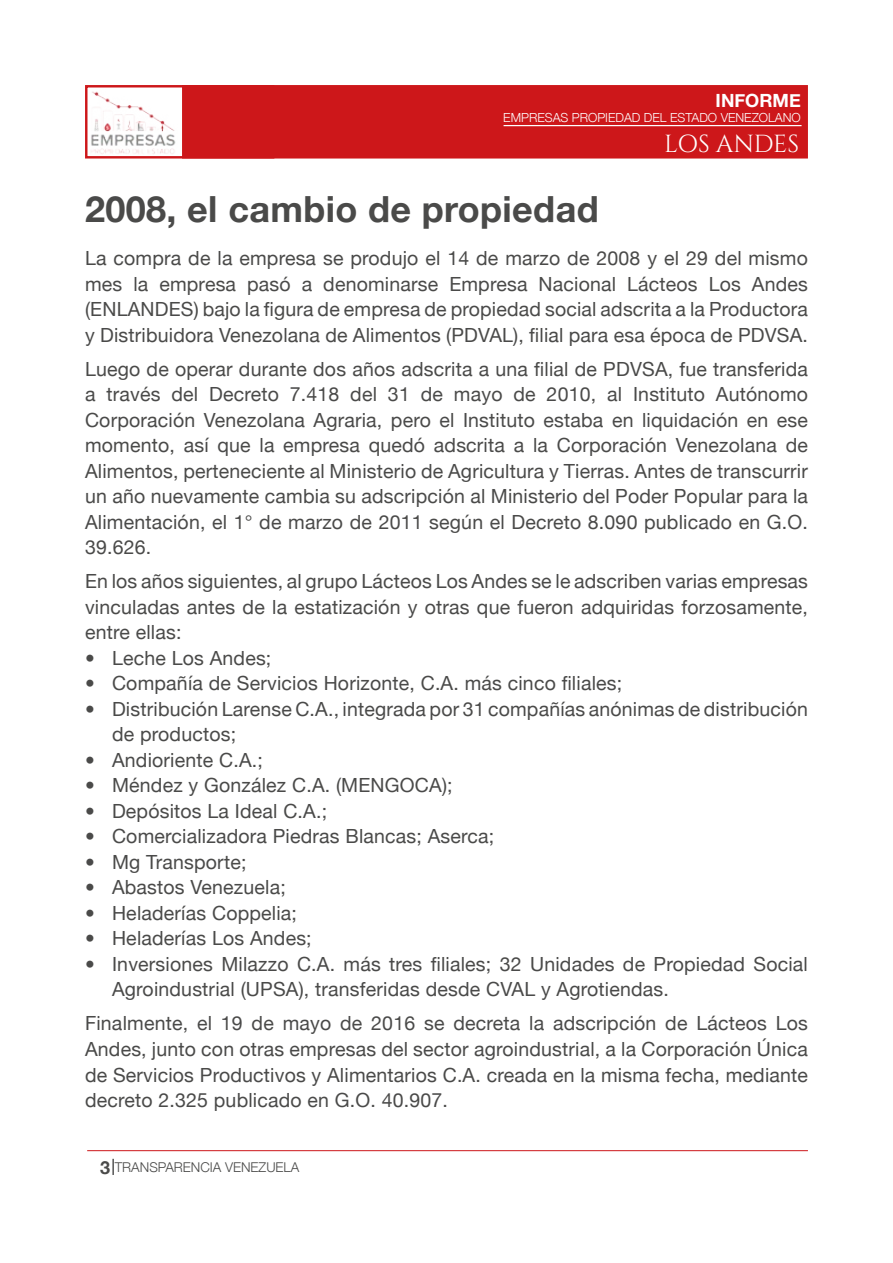
<style>
.page{position:relative;width:893px;height:1263px;background:#fff}
.page>*{position:absolute;margin:0;border:0;box-sizing:border-box;transform-origin:0 0}
.t1{font:700 36px "Helvetica Neue";letter-spacing:.01em;color:#4a4a49}
.t2{font:24.6px "Cinzel";letter-spacing:-.005em;color:#fff}
.t3{font:19.5px/25.5px "Helvetica Neue";letter-spacing:.01em;color:#4a4a49;text-align:justify}
.t4{font:700 18.15px "Helvetica Neue";color:#fff}
.t5{font:300 13.5px "Helvetica Neue";color:#4a4a49}
.t6{font:300 12.45px "Helvetica Neue";color:#fff}
.s1{font-weight:700;font-size:18px}
</style>
<div class="page">
<hr style="left:87px;top:1150px;width:721px;height:1px;background:#cd171a">
<svg style="left:113px;top:1159px;width:1px;height:16px"></svg>
<div style="left:85px;top:85px;width:189px;height:74px;border:2px solid #cd171a"></div>
<div style="left:182px;top:85px;width:626px;height:74px;background:#cd171a;border:2px solid #cd171a"></div>
<img style="left:91px;top:91px;width:85px;height:63px">
<hr style="left:504px;top:125px;width:297px;height:1px;background:#fff">
<p class="t4" style="left:716px;top:90px;width:87px">INFORME</p>
<p class="t6" style="left:503px;top:110px;width:299px">EMPRESAS PROPIEDAD DEL ESTADO VENEZOLANO</p>
<p class="t2" style="left:664px;top:129px;width:137px">LOS ANDES</p>
<h1 class="t1" style="left:85px;top:187px;width:515px">2008, el cambio de propiedad</h1>
<p class="t3" style="left:85px;top:245px;width:724px">La compra de la empresa se produjo el 14 de marzo de 2008 y el 29 del mismo mes la empresa pasó a denominarse Empresa Nacional Lácteos Los Andes (ENLANDES) bajo la figura de empresa de propiedad social adscrita a la Productora y Distribuidora Venezolana de Alimentos (PDVAL), filial para esa época de PDVSA.</p>
<p class="t3" style="left:85px;top:356px;width:724px">Luego de operar durante dos años adscrita a una filial de PDVSA, fue transferida a través del Decreto 7.418 del 31 de mayo de 2010, al Instituto Autónomo Corporación Venezolana Agraria, pero el Instituto estaba en liquidación en ese momento, así que la empresa quedó adscrita a la Corporación Venezolana de Alimentos, perteneciente al Ministerio de Agricultura y Tierras. Antes de transcurrir un año nuevamente cambia su adscripción al Ministerio del Poder Popular para la Alimentación, el 1° de marzo de 2011 según el Decreto 8.090 publicado en G.O.<br>39.626.</p>
<p class="t3" style="left:85px;top:568px;width:724px">En los años siguientes, al grupo Lácteos Los Andes se le adscriben varias empresas vinculadas antes de la estatización y otras que fueron adquiridas forzosamente, entre ellas:</p>
<p class="t3" style="left:85px;top:645px;width:188px">• Leche Los Andes;</p>
<p class="t3" style="left:85px;top:670px;width:539px">• Compañía de Servicios Horizonte, C.A. más cinco filiales;</p>
<p class="t3" style="left:112px;top:696px;width:697px;text-indent:-27px">• Distribución Larense C.A., integrada por 31 compañías anónimas de distribución de productos;</p>
<p class="t3" style="left:85px;top:747px;width:179px">• Andioriente C.A.;</p>
<p class="t3" style="left:85px;top:772px;width:369px">• Méndez y González C.A. (MENGOCA);</p>
<p class="t3" style="left:85px;top:798px;width:244px">• Depósitos La Ideal C.A.;</p>
<p class="t3" style="left:85px;top:823px;width:411px">• Comercializadora Piedras Blancas; Aserca;</p>
<p class="t3" style="left:85px;top:849px;width:163px">• Mg Transporte;</p>
<p class="t3" style="left:85px;top:874px;width:202px">• Abastos Venezuela;</p>
<p class="t3" style="left:85px;top:900px;width:213px">• Heladerías Coppelia;</p>
<p class="t3" style="left:85px;top:925px;width:228px">• Heladerías Los Andes;</p>
<p class="t3" style="left:112px;top:951px;width:697px;text-indent:-27px">• Inversiones Milazzo C.A. más tres filiales; 32 Unidades de Propiedad Social<br>Agroindustrial (UPSA), transferidas desde CVAL y Agrotiendas.</p>
<p class="t3" style="left:85px;top:1010px;width:724px">Finalmente, el 19 de mayo de 2016 se decreta la adscripción de Lácteos Los Andes, junto con otras empresas del sector agroindustrial, a la Corporación Única de Servicios Productivos y Alimentarios C.A. creada en la misma fecha, mediante decreto 2.325 publicado en G.O. 40.907.</p>
<p class="t5" style="left:100px;top:1159px;width:201px"><span class="s1">3</span> TRANSPARENCIA VENEZUELA</p>
</div>
